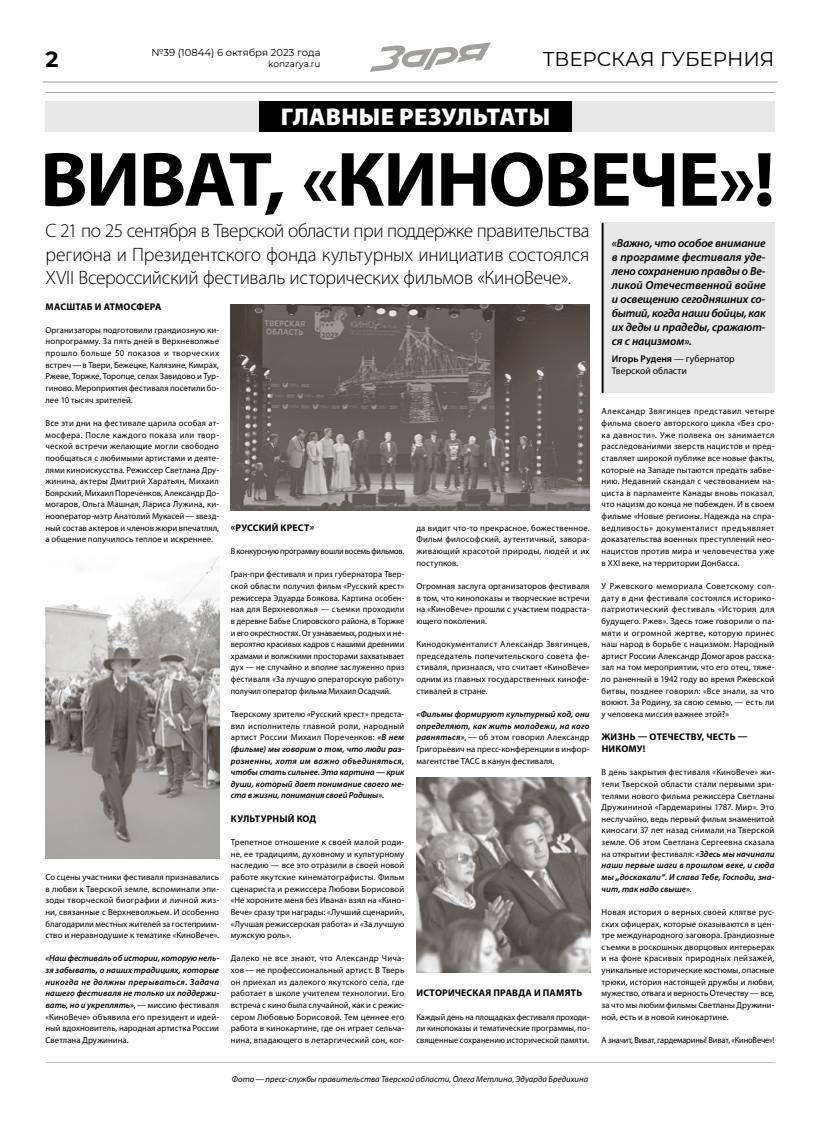
<style>
.page{position:relative;width:820px;height:1134px;background:#fff}
.page>*{position:absolute;margin:0;border:0;box-sizing:border-box;transform-origin:0 0}
.t1{font:700 77.7px "Myriad Pro";letter-spacing:-.025em;color:#000}
.t2{font:900 24.3px "Myriad Pro";letter-spacing:.005em;color:#fff}
.t3{font:100 22px "Montserrat";color:#000}
.t4{font:100 20px "Montserrat";color:#000}
.t5{font:300 19.4px/23.3px "Myriad Pro";letter-spacing:-.015em;color:#000;text-align:justify}
.t6{font:italic 600 11.6px/14px "Myriad Pro";letter-spacing:-.01em;color:#000;text-align:justify}
.t7{font:100 10px "Montserrat";color:#000}
.t8{font:700 9.7px/11.6px "Myriad Pro";letter-spacing:.02em;color:#000}
.t9{font:9.7px/11.6px "Myriad Pro";color:#000}
.t10{font:100 9px "Montserrat";color:#000}
.t11{font:8.7px/11.6px "Myriad Pro";letter-spacing:.005em;color:#000;text-align:justify}
.t12{font:italic 600 8.7px/11.6px "Myriad Pro";letter-spacing:.005em;color:#000;text-align:justify}
.t13{font:8.7px/11.6px "Myriad Pro";letter-spacing:.005em;color:#000;text-align:justify;scale:.96 1}
.t14{font:italic 8.7px "Myriad Pro";color:#000}
.t15{font:8.7px "Myriad Pro";letter-spacing:-.02em;color:#000;scale:.96 1}
.t16{font:8.7px "Myriad Pro";letter-spacing:-.025em;color:#000;scale:.96 1}
.s1{font-weight:600}
.s2{font-weight:600;font-style:italic}
.s3{font-weight:700;font-style:italic}
.s4{font-weight:400;font-style:normal}
</style>
<div class="page">
<hr style="left:43px;top:82px;width:734px;height:1px;background:#a19f9d">
<svg style="left:369px;top:43px;width:121px;height:29px"></svg>
<hr style="left:45px;top:93px;width:729px;height:1px;background:#9e9b99">
<div style="left:45px;top:101px;width:729px;height:31px;background:#e8e7e7"></div>
<div style="left:259px;top:101px;width:312px;height:31px;background:#000"></div>
<hr style="left:45px;top:1062px;width:729px;height:1px;background:#c1c0bf">
<img style="left:231px;top:305px;width:358px;height:206px">
<img style="left:416px;top:778px;width:174px;height:194px">
<img style="left:45px;top:557px;width:174px;height:301px">
<div style="left:602px;top:223px;width:172px;height:170px;background:#e8e7e7"></div>
<hr style="left:601px;top:223px;width:2px;height:170px;background:#000">
<h3 class="t3" style="left:45px;top:45px;width:14px">2</h3>
<p class="t7" style="left:151px;top:46px;width:170px">№39 (10844) 6 октября 2023 года</p>
<p class="t10" style="left:268px;top:58px;width:54px">konzarya.ru</p>
<h3 class="t4" style="left:542px;top:46px;width:233px">ТВЕРСКАЯ ГУБЕРНИЯ</h3>
<h2 class="t2" style="left:281px;top:101px;width:271px">ГЛАВНЫЕ РЕЗУЛЬТАТЫ</h2>
<h1 class="t1" style="left:40px;top:129px;width:736px">ВИВАТ, «КИНОВЕЧЕ»!</h1>
<h3 class="t5" style="left:45px;top:219px;width:545px">С 21 по 25 сентября в Тверской области при поддержке правительства региона и Президентского фонда культурных инициатив состоялся XVII Всероссийский фестиваль исторических фильмов «КиноВече».</h3>
<h3 class="t6" style="left:611px;top:236px;width:155px">«Важно, что особое внимание в программе фестиваля уде&shy;лено сохранению правды о Ве&shy;ликой Отечественной войне и освещению сегодняшних со&shy;бытий, когда наши бойцы, как их деды и прадеды, сражают&shy;ся с нацизмом».</h3>
<p class="t9" style="left:611px;top:353px;width:124px"><span class="s1">Игорь Руденя</span> — губернатор<br>Тверской области</p>
<p class="t8" style="left:46px;top:300px;width:117px">МАСШТАБ И АТМОСФЕРА</p>
<p class="t11" style="left:45px;top:324px;width:175px">Организаторы подготовили грандиозную ки&shy;нопрограмму. За пять дней в Верхневолжье прошло больше 50 показов и творческих встреч—в Твери, Бежецке, Калязине, Кимрах, Ржеве, Торжке, Торопце, селах Завидово и Тур&shy;гиново. Мероприятия фестиваля посетили бо&shy;лее 10 тысяч зрителей.</p>
<p class="t11" style="left:45px;top:417px;width:175px">Все эти дни на фестивале царила особая ат&shy;мосфера. После каждого показа или твор&shy;ческой встречи желающие могли свободно пообщаться с любимыми артистами и деяте&shy;лями киноискусства. Режиссер Светлана Дру&shy;жинина, актеры Дмитрий Харатьян, Михаил Боярский, Михаил Пореченков, Александр До&shy;могаров, Ольга Машная, Лариса Лужина, ки&shy;нооператор-мэтр Анатолий Мукасей—звезд&shy;ный состав актеров и членов жюри впечатлял, а общение получилось теплое и искреннее.</p>
<p class="t11" style="left:601px;top:405px;width:174px">Александр Звягинцев представил четыре фильма своего авторского цикла «Без сро&shy;ка давности». Уже полвека он занимается расследованиями зверств нацистов и пред&shy;ставляет широкой публике все новые факты, которые на Западе пытаются предать забве&shy;нию. Недавний скандал с чествованием на&shy;циста в парламенте Канады вновь показал, что нацизм до конца не побежден. И в своем фильме «Новые регионы. Надежда на спра&shy;ведливость» документалист предъявляет доказательства военных преступлений нео&shy;нацистов против мира и человечества уже в XXI веке, на территории Донбасса.</p>
<p class="t11" style="left:601px;top:580px;width:174px">У Ржевского мемориала Советскому сол&shy;дату в дни фестиваля состоялся историко&shy;патриотический фестиваль «История для будущего. Ржев». Здесь тоже говорили о па&shy;мяти и огромной жертве, которую принес наш народ в борьбе с нацизмом. Народный артист России Александр Домогаров расска&shy;зал на том мероприятии, что его отец, тяже&shy;ло раненный в 1942 году во время Ржевской битвы, позднее говорил: «Все знали, за что воюют. За Родину, за свою семью, — есть ли у человека миссия важнее этой?»</p>
<p class="t8" style="left:601px;top:731px;width:147px">ЖИЗНЬ — ОТЕЧЕСТВУ, ЧЕСТЬ —<br>НИКОМУ!</p>
<p class="t11" style="left:601px;top:766px;width:174px">В день закрытия фестиваля «КиноВече» жи&shy;тели Тверской области стали первыми зри&shy;телями нового фильма режиссера Светланы Дружининой «Гардемарины 1787. Мир». Это неслучайно, ведь первый фильм знаменитой киносаги 37 лет назад снимали на Тверской земле. Об этом Светлана Сергеевна сказала на открытии фестиваля: <span class="s2">«Здесь мы начинали наши первые шаги в прошлом веке, и сюда мы</span> <span class="s3">„</span><span class="s2">доскакали</span><span class="s3">“</span><span class="s2">. И слава Тебе, Господи, зна&shy;чит, так надо свыше».</span></p>
<p class="t11" style="left:601px;top:906px;width:174px">Новая история о верных своей клятве рус&shy;ских офицерах, которые оказываются в цен&shy;тре международного заговора. Грандиозные съемки в роскошных дворцовых интерьерах и на фоне красивых природных пейзажей, уникальные исторические костюмы, опасные трюки, история настоящей дружбы и любви, мужество, отвага и верность Отечеству — все, за что мы любим фильмы Светланы Дружини&shy;ной, есть и в новой кинокартине.</p>
<p class="t15" style="left:601px;top:1035px;width:181px">А значит, Виват, гардемарины! Виват, «КиноВече»!</p>
<p class="t8" style="left:231px;top:521px;width:85px">«РУССКИЙ КРЕСТ»</p>
<p class="t16" style="left:231px;top:546px;width:182px">В конкурсную программу вошли восемь фильмов.</p>
<p class="t13" style="left:231px;top:568px;width:182px">Гран-при фестиваля и приз губернатора Твер&shy;ской области получил фильм «Русский крест» режиссера Эдуарда Боякова. Картина особен&shy;ная для Верхневолжья — съемки проходили в деревне Бабье Спировского района, в Торжке и его окрестностях. От узнаваемых, родных и не&shy;вероятно красивых кадров с нашими древними храмами и волжскими просторами захватывает дух — не случайно и вполне заслуженно приз фестиваля «За лучшую операторскую работу» получил оператор фильма Михаил Осадчий.</p>
<p class="t12" style="left:231px;top:708px;width:175px"><span class="s4">Тверскому зрителю «Русский крест» предста&shy;вил исполнитель главной роли, народный артист России Михаил Пореченков:</span> «В нем (фильме) мы говорим о том, что люди раз&shy;розненны, хотя им важно объединяться, чтобы стать сильнее. Эта картина — крик души, который дает понимание своего ме&shy;ста в жизни, понимания своей Родины».</p>
<p class="t8" style="left:231px;top:812px;width:87px">КУЛЬТУРНЫЙ КОД</p>
<p class="t11" style="left:231px;top:836px;width:175px">Трепетное отношение к своей малой роди&shy;не, ее традициям, духовному и культурному наследию — все это отразили в своей новой работе якутские кинематографисты. Фильм сценариста и режиссера Любови Борисовой «Не хороните меня без Ивана» взял на «Кино-Вече» сразу три награды: «Лучший сценарий», «Лучшая режиссерская работа» и «За лучшую мужскую роль».</p>
<p class="t11" style="left:231px;top:953px;width:175px">Далеко не все знают, что Александр Чича&shy;хов — не профессиональный артист. В Тверь он приехал из далекого якутского села, где работает в школе учителем технологии. Его встреча с кино была случайной, как и с режис&shy;сером Любовью Борисовой. Тем ценнее его работа в кинокартине, где он играет сельча&shy;нина, впадающего в летаргический сон, ког-</p>
<p class="t11" style="left:416px;top:522px;width:174px">да видит что-то прекрасное, божественное.<br>Фильм философский, аутентичный, завора&shy;живающий красотой природы, людей и их поступков.</p>
<p class="t11" style="left:416px;top:580px;width:174px">Огромная заслуга организаторов фестиваля в том, что кинопоказы и творческие встречи на «КиноВече» прошли с участием подраста&shy;ющего поколения.</p>
<p class="t11" style="left:416px;top:638px;width:174px">Кинодокументалист Александр Звягинцев, председатель попечительского совета фе&shy;стиваля, признался, что считает «КиноВече» одним из главных государственных кинофе&shy;стивалей в стране.</p>
<p class="t11" style="left:416px;top:708px;width:174px"><span class="s2">«Фильмы формируют культурный код, они определяют, как жить молодежи, на кого равняться»</span>, — об этом говорил Александр Григорьевич на пресс-конференции в инфор&shy;магентстве ТАСС в канун фестиваля.</p>
<p class="t11" style="left:45px;top:871px;width:175px">Со сцены участники фестиваля признавались в любви к Тверской земле, вспоминали эпи&shy;зоды творческой биографии и личной жиз&shy;ни, связанные с Верхневолжьем. И особенно благодарили местных жителей за гостеприим&shy;ство и неравнодушие к тематике «КиноВече».</p>
<p class="t12" style="left:45px;top:952px;width:175px">«Наш фестиваль об истории, которую нель&shy;зя забывать, о наших традициях, которые никогда не должны прерываться. Задача нашего фестиваля не только их поддержи&shy;вать, но и укреплять»<span class="s4">, — миссию фестиваля «КиноВече» объявила его президент и идей&shy;ный вдохновитель, народная артистка России Светлана Дружинина.</span></p>
<p class="t8" style="left:416px;top:987px;width:167px">ИСТОРИЧЕСКАЯ ПРАВДА И ПАМЯТЬ</p>
<p class="t13" style="left:416px;top:1011px;width:182px">Каждый день на площадках фестиваля проходи&shy;ли кинопоказы и тематические программы, по&shy;священные сохранению исторической памяти.</p>
<p class="t14" style="left:232px;top:1073px;width:358px">Фото—пресс-службы правительства Тверской области, Олега Метлина, Эдуарда Бредихина</p>
</div>
